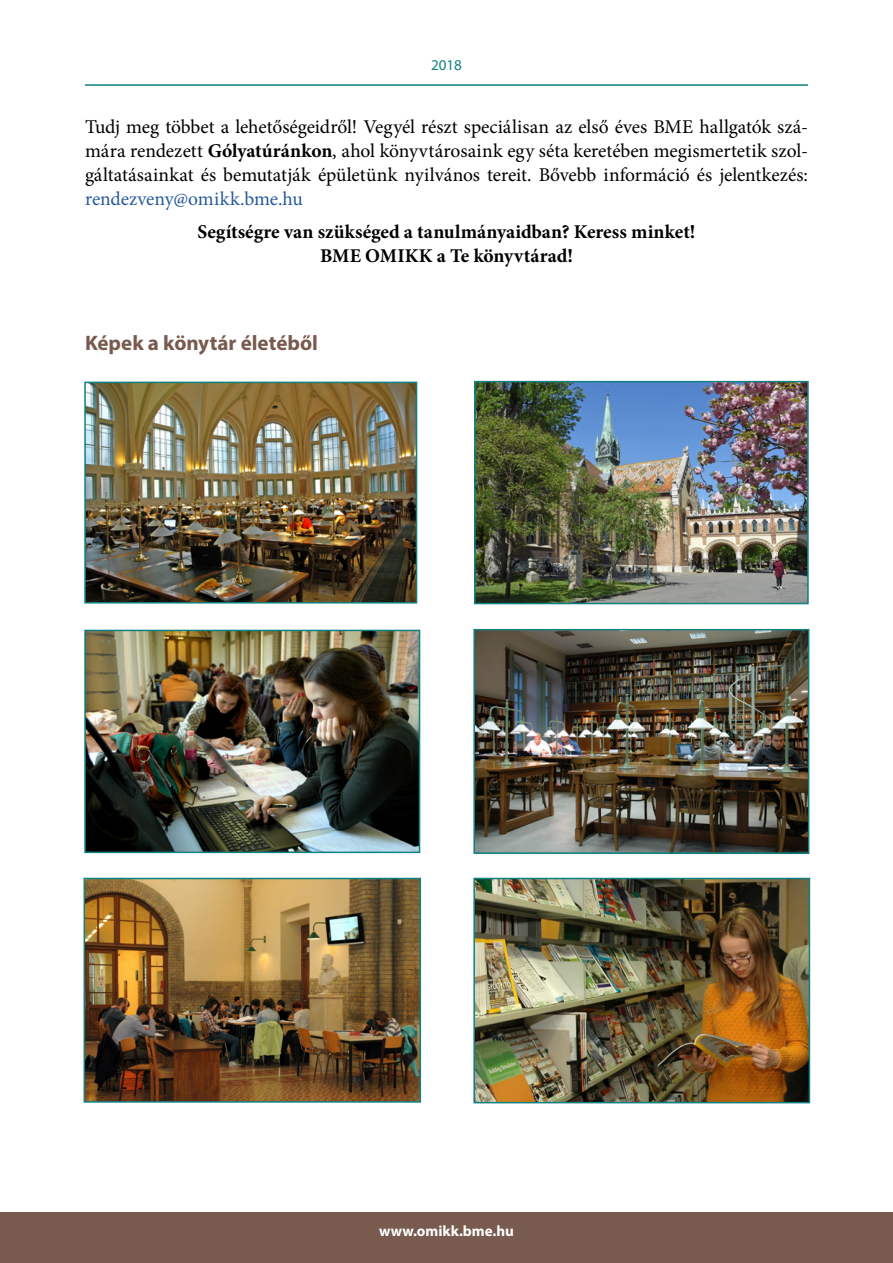
<style>
.page{position:relative;width:893px;height:1263px;background:#fff}
.page>*{position:absolute;margin:0;border:0;box-sizing:border-box;transform-origin:0 0}
.t1{font:700 21px "Myriad Pro";color:#785a4e}
.t2{font:19.5px/24px "Minion Pro";letter-spacing:-.005em;color:#000;text-align:justify}
.t3{font:700 19.5px/24px "Minion Pro";color:#000;text-align:center}
.t4{font:19.5px "Minion Pro";letter-spacing:-.01em;color:#275b9b}
.t5{font:700 15px "Myriad Pro";color:#fff}
.t6{font:15px "Myriad Pro";color:#108182}
.s1{font-weight:700}
</style>
<div class="page">
<div style="left:0;top:1212px;width:893px;height:51px;background:#785a4e"></div>
<hr style="left:85px;top:84px;width:723px;height:2px;background:#108182">
<img style="left:87px;top:385px;width:327px;height:215px">
<div style="left:84px;top:382px;width:333px;height:221px;border:2px solid #108182"></div>
<img style="left:477px;top:384px;width:329px;height:217px">
<div style="left:474px;top:381px;width:335px;height:223px;border:2px solid #108182"></div>
<img style="left:87px;top:633px;width:330px;height:217px">
<div style="left:84px;top:630px;width:336px;height:223px;border:2px solid #108182"></div>
<img style="left:476px;top:632px;width:330px;height:219px">
<div style="left:473px;top:629px;width:336px;height:225px;border:2px solid #108182"></div>
<img style="left:87px;top:881px;width:331px;height:219px">
<div style="left:84px;top:878px;width:337px;height:225px;border:2px solid #108182"></div>
<img style="left:476px;top:881px;width:331px;height:219px">
<div style="left:473px;top:878px;width:337px;height:225px;border:2px solid #108182"></div>
<p class="t6" style="left:431px;top:55px;width:32px">2018</p>
<p class="t2" style="left:85px;top:115px;width:724px">Tudj meg többet a lehetőségeidről! Vegyél részt speciálisan az első éves BME hallgatók szá&shy;mára rendezett <span class="s1">Gólyatúránkon</span>, ahol könyvtárosaink egy séta keretében megismertetik szol&shy;gáltatásainkat és bemutatják épületünk nyilvános tereit. Bővebb információ és jelentkezés:</p>
<p class="t4" style="left:85px;top:186px;width:219px">rendezveny@omikk.bme.hu</p>
<p class="t3" style="left:198px;top:219px;width:499px">Segítségre van szükséged a tanulmányaidban? Keress minket!<br>BME OMIKK a Te könyvtárad!</p>
<p class="t1" style="left:85px;top:329px;width:234px">Képek a könytár életéből</p>
<p class="t5" style="left:379px;top:1221px;width:136px">www.omikk.bme.hu</p>
</div>
